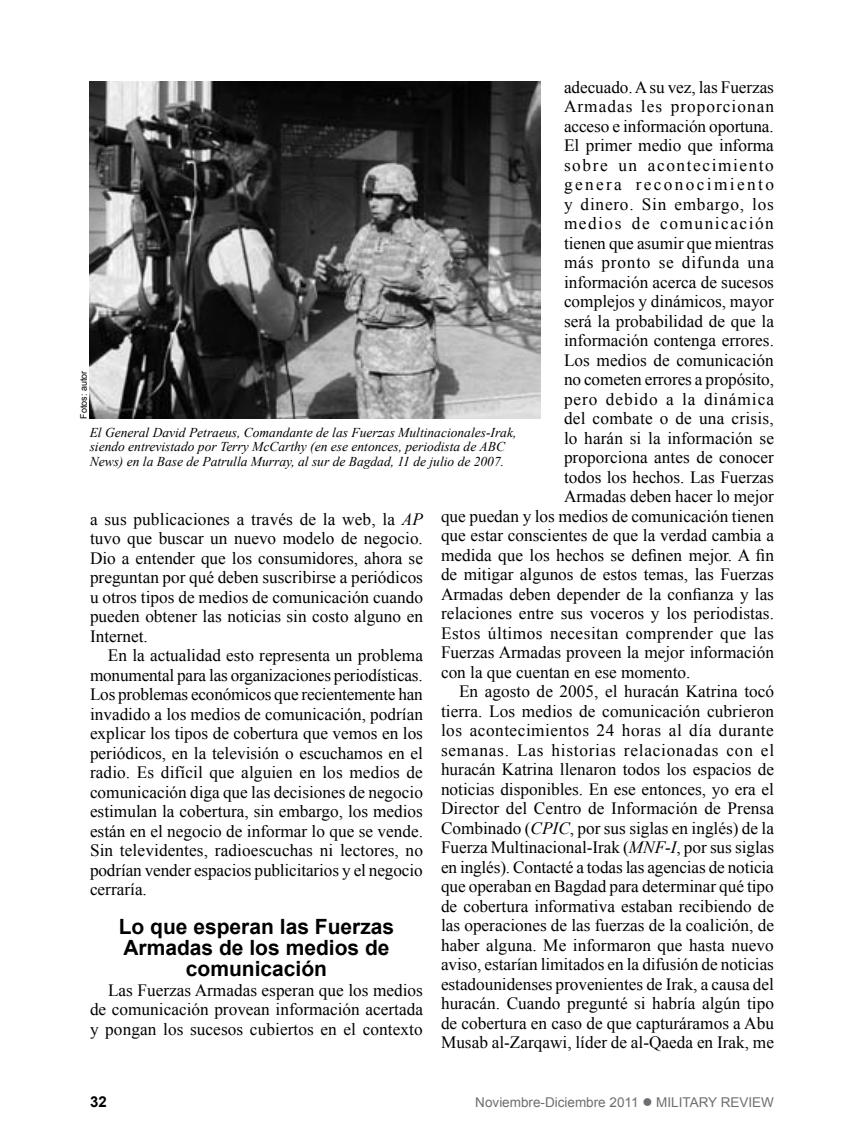
<style>
.page{position:relative;width:864px;height:1134px;background:#fff}
.page>*{position:absolute;margin:0;border:0;box-sizing:border-box;transform-origin:0 0}
.t1{font:700 21px/21px "Arial";color:#000;text-align:center}
.t2{font:17.25px/19.5px "Times New Roman";color:#000;text-align:justify}
.t3{font:17.25px "Times New Roman";letter-spacing:.045em;color:#000}
.t4{font:17.25px "Times New Roman";letter-spacing:.03em;color:#000}
.t5{font:17.25px "Times New Roman";letter-spacing:.09em;color:#000}
.t6{font:17.25px "Times New Roman";letter-spacing:.06em;color:#000}
.t7{font:17.25px "Times New Roman";letter-spacing:.055em;color:#000}
.t8{font:17.25px "Times New Roman";letter-spacing:.14em;color:#000}
.t9{font:700 15px "Arial";color:#000}
.t10{font:italic 13.5px/14.2px "Times New Roman";color:#000}
.t11{font:13.5px "Arial";color:#6d6e71}
.t12{font:9px "Arial";color:#000}
.s1{font-style:italic}
</style>
<div class="page">
<img style="left:90px;top:81px;width:450px;height:338px">
<p class="t2" style="left:564px;top:77px;width:211px">adecuado. A su vez, las Fuerzas</p>
<p class="t6" style="left:564px;top:95px;width:212px">Armadas les proporcionan</p>
<p class="t2" style="left:564px;top:116px;width:211px">acceso e información oportuna.</p>
<p class="t2" style="left:564px;top:136px;width:211px">El primer medio que informa</p>
<p class="t5" style="left:564px;top:154px;width:211px">sobre un acontecimiento</p>
<p class="t8" style="left:564px;top:173px;width:211px">genera reconocimiento</p>
<p class="t3" style="left:564px;top:193px;width:211px">y dinero. Sin embargo, los</p>
<p class="t5" style="left:564px;top:212px;width:211px">medios de comunicación</p>
<p class="t2" style="left:564px;top:233px;width:211px">tienen que asumir que mientras</p>
<p class="t3" style="left:564px;top:251px;width:212px">más pronto se difunda una</p>
<p class="t2" style="left:564px;top:272px;width:212px">información acerca de sucesos</p>
<p class="t2" style="left:564px;top:292px;width:212px">complejos y dinámicos, mayor</p>
<p class="t2" style="left:564px;top:311px;width:212px">será la probabilidad de que la</p>
<p class="t2" style="left:564px;top:331px;width:212px">información contenga errores.</p>
<p class="t2" style="left:564px;top:350px;width:211px">Los medios de comunicación</p>
<p class="t2" style="left:564px;top:370px;width:212px">no cometen errores a propósito,</p>
<p class="t7" style="left:564px;top:387px;width:212px">pero debido a la dinámica</p>
<p class="t2" style="left:564px;top:409px;width:211px">del combate o de una crisis,</p>
<p class="t2" style="left:564px;top:428px;width:212px">lo harán si la información se</p>
<p class="t2" style="left:564px;top:448px;width:212px">proporciona antes de conocer</p>
<p class="t2" style="left:564px;top:467px;width:212px">todos los hechos. Las Fuerzas</p>
<p class="t2" style="left:564px;top:486px;width:212px">Armadas deben hacer lo mejor</p>
<p class="t2" style="left:441px;top:506px;width:335px">que puedan y los medios de comunicación tienen</p>
<p class="t2" style="left:441px;top:525px;width:334px">que estar conscientes de que la verdad cambia a</p>
<p class="t2" style="left:441px;top:545px;width:335px">medida que los hechos se definen mejor. A fin</p>
<p class="t2" style="left:441px;top:564px;width:334px">de mitigar algunos de estos temas, las Fuerzas</p>
<p class="t2" style="left:441px;top:584px;width:335px">Armadas deben depender de la confianza y las</p>
<p class="t2" style="left:441px;top:603px;width:335px">relaciones entre sus voceros y los periodistas.</p>
<p class="t4" style="left:441px;top:621px;width:334px">Estos últimos necesitan comprender que las</p>
<p class="t2" style="left:441px;top:642px;width:334px">Fuerzas Armadas proveen la mejor información</p>
<p class="t2" style="left:441px;top:662px;width:251px">con la que cuentan en ese momento.</p>
<p class="t2" style="left:459px;top:681px;width:317px">En agosto de 2005, el huracán Katrina tocó</p>
<p class="t2" style="left:441px;top:701px;width:335px">tierra. Los medios de comunicación cubrieron</p>
<p class="t4" style="left:441px;top:719px;width:334px">los acontecimientos 24 horas al día durante</p>
<p class="t3" style="left:441px;top:738px;width:335px">semanas. Las historias relacionadas con el</p>
<p class="t2" style="left:441px;top:759px;width:334px">huracán Katrina llenaron todos los espacios de</p>
<p class="t2" style="left:441px;top:779px;width:335px">noticias disponibles. En ese entonces, yo era el</p>
<p class="t2" style="left:441px;top:798px;width:335px">Director del Centro de Información de Prensa</p>
<p class="t2" style="left:441px;top:818px;width:334px">Combinado (<span class="s1">CPIC</span>, por sus siglas en inglés) de la</p>
<p class="t2" style="left:441px;top:837px;width:335px">Fuerza Multinacional-Irak (<span class="s1">MNF-I</span>, por sus siglas</p>
<p class="t2" style="left:441px;top:857px;width:334px">en inglés). Contacté a todas las agencias de noticia</p>
<p class="t2" style="left:441px;top:876px;width:334px">que operaban en Bagdad para determinar qué tipo</p>
<p class="t2" style="left:441px;top:896px;width:334px">de cobertura informativa estaban recibiendo de</p>
<p class="t2" style="left:441px;top:915px;width:335px">las operaciones de las fuerzas de la coalición, de</p>
<p class="t2" style="left:441px;top:935px;width:334px">haber alguna. Me informaron que hasta nuevo</p>
<p class="t2" style="left:441px;top:954px;width:335px">aviso, estarían limitados en la difusión de noticias</p>
<p class="t2" style="left:441px;top:974px;width:334px">estadounidenses provenientes de Irak, a causa del</p>
<p class="t2" style="left:441px;top:993px;width:335px">huracán. Cuando pregunté si habría algún tipo</p>
<p class="t2" style="left:441px;top:1013px;width:334px">de cobertura en caso de que capturáramos a Abu</p>
<p class="t2" style="left:441px;top:1032px;width:334px">Musab al-Zarqawi, líder de al-Qaeda en Irak, me</p>
<p class="t12" style="left:78px;top:419px;width:50px;rotate:-90deg">Fotos: autor</p>
<p class="t10" style="left:90px;top:425px;width:428px">El General David Petraeus, Comandante de las Fuerzas Multinacionales-Irak, siendo entrevistado por Terry McCarthy (en ese entonces, periodista de ABC<br>News) en la Base de Patrulla Murray, al sur de Bagdad, 11 de julio de 2007.</p>
<p class="t2" style="left:90px;top:509px;width:335px">a sus publicaciones a través de la web, la <span class="s1">AP </span>tuvo que buscar un nuevo modelo de negocio.<br>Dio a entender que los consumidores, ahora se preguntan por qué deben suscribirse a periódicos u otros tipos de medios de comunicación cuando pueden obtener las noticias sin costo alguno en Internet.</p>
<p class="t2" style="left:90px;top:646px;width:335px;text-indent:18px">En la actualidad esto representa un problema monumental para las organizaciones periodísticas.<br>Los problemas económicos que recientemente han invadido a los medios de comunicación, podrían explicar los tipos de cobertura que vemos en los periódicos, en la televisión o escuchamos en el radio. Es difícil que alguien en los medios de comunicación diga que las decisiones de negocio estimulan la cobertura, sin embargo, los medios están en el negocio de informar lo que se vende.<br>Sin televidentes, radioescuchas ni lectores, no podrían vender espacios publicitarios y el negocio cerraría.</p>
<p class="t1" style="left:119px;top:917px;width:277px">Lo que esperan las Fuerzas<br>Armadas de los medios de comunicación</p>
<p class="t2" style="left:90px;top:980px;width:335px;text-indent:18px">Las Fuerzas Armadas esperan que los medios de comunicación provean información acertada y pongan los sucesos cubiertos en el contexto</p>
<p class="t9" style="left:90px;top:1092px;width:18px">32</p>
<p class="t11" style="left:475px;top:1093px;width:300px">Noviembre-Diciembre 2011 ● MILITARY REVIEW</p>
</div>
